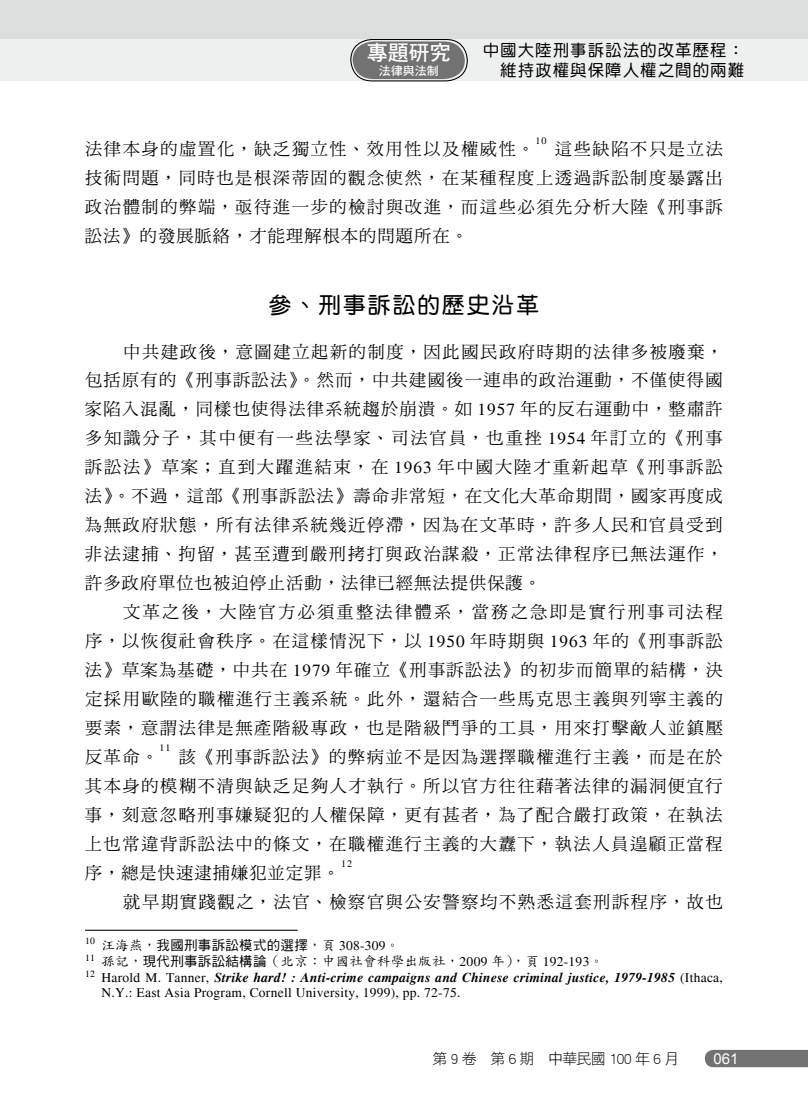
<style>
.page{position:relative;width:808px;height:1106px;background:#fff}
.page>*{position:absolute;margin:0;border:0;box-sizing:border-box;transform-origin:0 0}
.t1{font:22.5px "DF Yuan Std W7";letter-spacing:.1em;color:#000}
.t2{font:21px "DF Hei Std W7";color:#fff}
.t3{font:17.25px/29px "DF Ming Std W5";letter-spacing:.09em;color:#000;text-align:justify}
.t4{font:16.5px/19.5px "DF Yuan Std W5";letter-spacing:.06em;color:#000;text-align:right}
.t5{font:15px "DF Hei Std W3";letter-spacing:-.05em;color:#000}
.t6{font:15px "Arial";color:#fff}
.t7{font:13.5px/15px "Times";letter-spacing:.02em;color:#000}
.t8{font:13.5px "DF Kai Shu Std W5";letter-spacing:.02em;color:#000}
.t9{font:13.5px "DF Hei Std W5";letter-spacing:.02em;color:#000}
.t10{font:12px "DF Hei Std W7";color:#fff}
.t11{font:10.05px "Times";color:#000}
.s1{font-family:"Times"}
.s2{font-family:"DF Kai Shu Std W5"}
.s3{font-family:"DF Hei Std W5"}
.s4{font-weight:700;font-style:italic}
</style>
<div class="page">
<svg style="left:705px;top:1049px;width:103px;height:18px;background:#7a7a7a"></svg>
<div style="left:0;top:29px;width:808px;height:52px;background:#eeefef"></div>
<svg style="left:350px;top:39px;width:118px;height:43px;background:#818181"></svg>
<div style="left:0;top:0;width:808px;height:39px;background:#dcdddd"></div>
<hr style="left:85px;top:929px;width:213px;height:1px;background:#000">
<p class="t2" style="left:367px;top:41px;width:85px">專題研究</p>
<p class="t10" style="left:379px;top:64px;width:61px">法律與法制</p>
<p class="t4" style="left:483px;top:40px;width:263px">中國大陸刑事訴訟法的改革歷程：維持政權與保障人權之間的兩難</p>
<p class="t11" style="left:535px;top:135px;width:13px">10</p>
<p class="t3" style="left:85px;top:134px;width:639px;text-indent:470px">這些缺陷不只是立法技術問題，同時也是根深蒂固的觀念使然，在某種程度上透過訴訟制度暴露出政治體制的弊端，亟待進一步的檢討與改進，而這些必須先分析大陸《刑事訴訟法》的發展脈絡，才能理解根本的問題所在。</p>
<p class="t3" style="left:85px;top:134px;width:451px">法律本身的虛置化，缺乏獨立性、效用性以及權威性。</p>
<h1 class="t1" style="left:269px;top:293px;width:272px">參、刑事訴訟的歷史沿革</h1>
<p class="t3" style="left:85px;top:336px;width:640px;text-indent:39px">中共建政後，意圖建立起新的制度，因此國民政府時期的法律多被廢棄，包括原有的《刑事訴訟法》。然而，中共建國後一連串的政治運動，不僅使得國家陷入混亂，同樣也使得法律系統趨於崩潰。如 <span class="s1">1957</span> 年的反右運動中，整肅許多知識分子，其中便有一些法學家、司法官員，也重挫 <span class="s1">1954</span> 年訂立的《刑事訴訟法》草案；直到大躍進結束，在 <span class="s1">1963</span> 年中國大陸才重新起草《刑事訴訟法》。不過，這部《刑事訴訟法》壽命非常短，在文化大革命期間，國家再度成為無政府狀態，所有法律系統幾近停滯，因為在文革時，許多人民和官員受到非法逮捕、拘留，甚至遭到嚴刑拷打與政治謀殺，正常法律程序已無法運作，許多政府單位也被迫停止活動，法律已經無法提供保護。</p>
<p class="t3" style="left:85px;top:597px;width:639px;text-indent:38px">文革之後，大陸官方必須重整法律體系，當務之急即是實行刑事司法程序，以恢復社會秩序。在這樣情況下，以 <span class="s1">1950</span> 年時期與 <span class="s1">1963</span> 年的《刑事訴訟法》草案為基礎，中共在 <span class="s1">1979</span> 年確立《刑事訴訟法》的初步而簡單的結構，決定採用歐陸的職權進行主義系統。此外，還結合一些馬克思主義與列寧主義的要素，意謂法律是無產階級專政，也是階級鬥爭的工具，用來打擊敵人並鎮壓反革命。</p>
<p class="t11" style="left:159px;top:742px;width:13px">11</p>
<p class="t3" style="left:85px;top:742px;width:640px;text-indent:94px">該《刑事訴訟法》的弊病並不是因為選擇職權進行主義，而是在於其本身的模糊不清與缺乏足夠人才執行。所以官方往往藉著法律的漏洞便宜行事，刻意忽略刑事嫌疑犯的人權保障，更有甚者，為了配合嚴打政策，在執法上也常違背訴訟法中的條文，在職權進行主義的大纛下，執法人員遑顧正當程序，總是快速逮捕嫌犯並定罪。</p>
<p class="t11" style="left:341px;top:858px;width:13px">12</p>
<p class="t3" style="left:123px;top:886px;width:601px">就早期實踐觀之，法官、檢察官與公安警察均不熟悉這套刑訴程序，故也</p>
<p class="t9" style="left:85px;top:937px;width:316px"><sup>10</sup> <span class="s2">汪海燕，</span>我國刑事訴訟模式的選擇<span class="s2">，頁</span> <span class="s1">308-309</span><span class="s2">。</span></p>
<p class="t8" style="left:85px;top:954px;width:520px"><sup>11</sup> 孫記，<span class="s3">現代刑事訴訟結構論</span>（北京：中國社會科學出版社，<span class="s1">2009</span> 年），頁 <span class="s1">192-193</span>。</p>
<p class="t7" style="left:102px;top:970px;width:623px;text-indent:-16px"><sup>12</sup> Harold M. Tanner, <span class="s4">Strike hard! : Anti-crime campaigns and Chinese criminal justice, 1979-1985</span> (Ithaca,<br>N.Y.: East Asia Program, Cornell University, 1999), pp. 72-75.</p>
<p class="t5" style="left:433px;top:1050px;width:248px">第 9 卷　第 6 期　中華民國 100 年 6 月</p>
<p class="t6" style="left:714px;top:1048px;width:27px">061</p>
</div>
